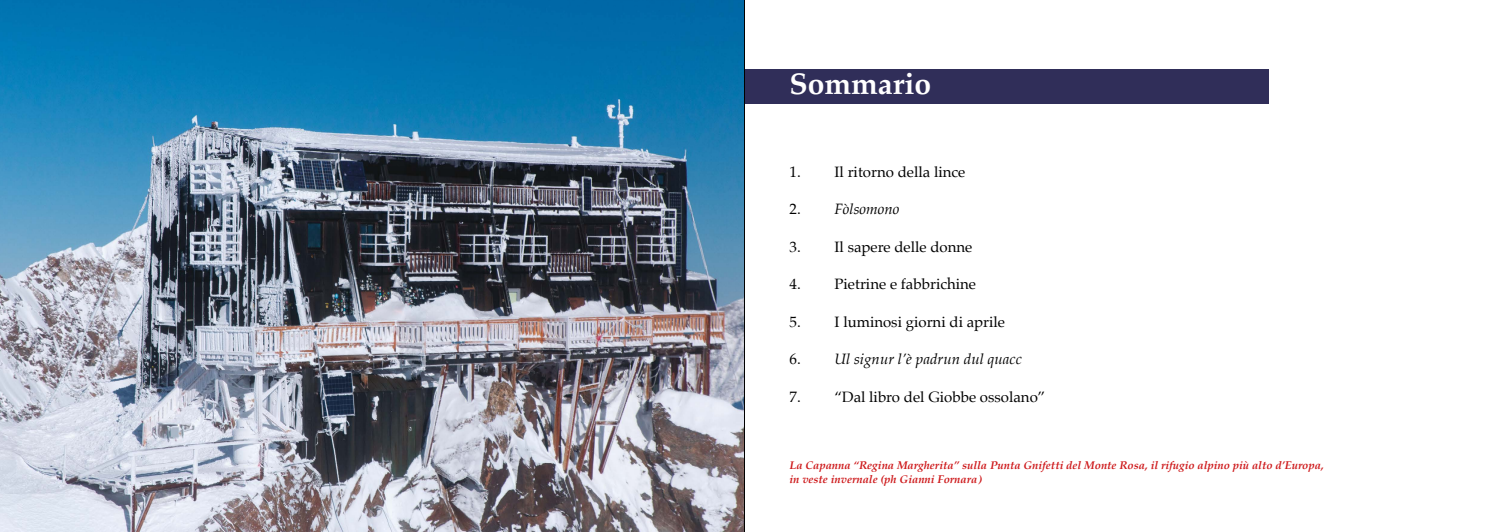
<style>
.page{position:relative;width:1489px;height:532px;background:#fff}
.page>*{position:absolute;margin:0;border:0;box-sizing:border-box;transform-origin:0 0}
.t1{font:700 30px "Palatino";color:#fff}
.t2{font:15px "Palatino";color:#000}
.t3{font:italic 15px "Palatino";color:#000}
.t4{font:italic 700 11.25px/13.5px "Palatino";color:#cd1719}
.s1{font-style:normal}
</style>
<div class="page">
<div style="left:744px;top:69px;width:524px;height:34px;background:#302e59"></div>
<img style="left:0;top:0;width:744px;height:531px">
<hr style="left:744px;top:0;width:1px;height:531px;background:#000">
<h1 class="t1" style="left:789px;top:58px;width:143px">Sommario</h1>
<h2 class="t2" style="left:789px;top:159px;width:177px">1. Il ritorno della lince</h2>
<h2 class="t3" style="left:789px;top:196px;width:111px"><span class="s1">2.</span> Fòlsomono</h2>
<h2 class="t2" style="left:789px;top:234px;width:184px">3. Il sapere delle donne</h2>
<h2 class="t2" style="left:789px;top:271px;width:188px">4. Pietrine e fabbrichine</h2>
<h2 class="t2" style="left:789px;top:309px;width:217px">5. I luminosi giorni di aprile</h2>
<h2 class="t3" style="left:789px;top:346px;width:234px"><span class="s1">6.</span> Ul signur l’è padrun dul quacc</h2>
<h2 class="t2" style="left:789px;top:384px;width:257px">7. “Dal libro del Giobbe ossolano”</h2>
<p class="t4" style="left:789px;top:458px;width:536px">La Capanna “Regina Margherita” sulla Punta Gnifetti del Monte Rosa, il rifugio alpino più alto d’Europa, in veste invernale (ph Gianni Fornara)</p>
</div>
